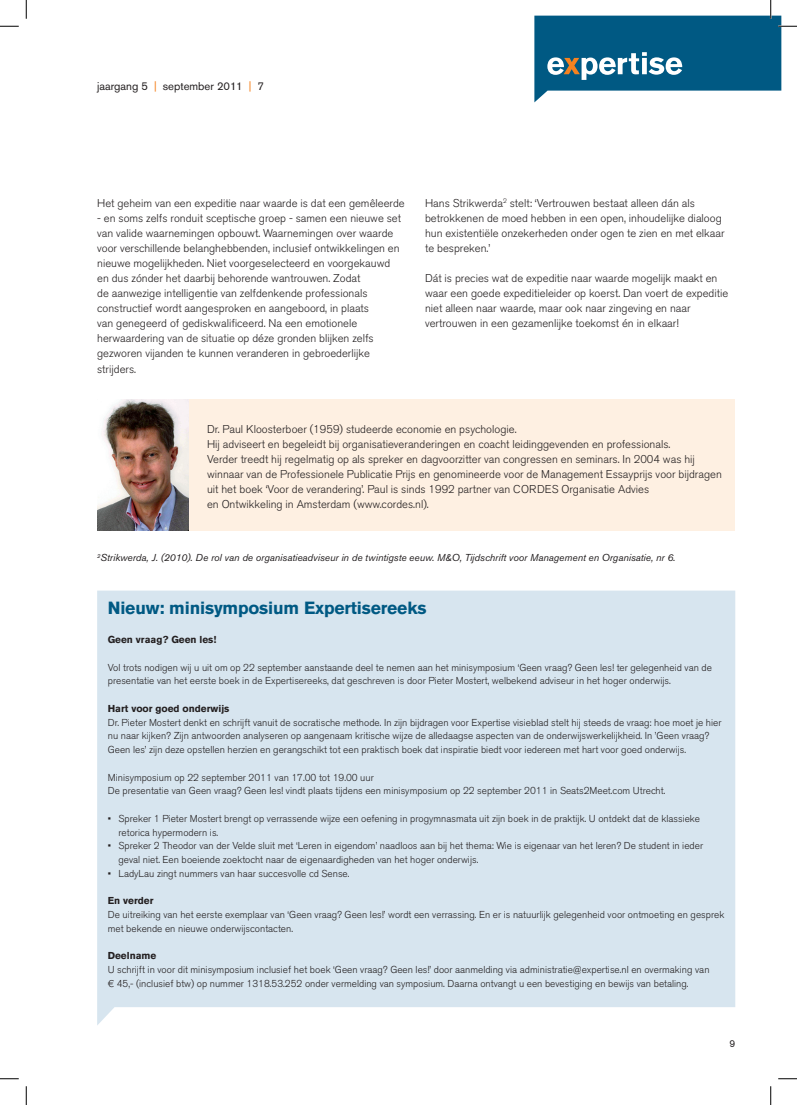
<style>
.page{position:relative;width:797px;height:1105px;background:#fff}
.page>*{position:absolute;margin:0;border:0;box-sizing:border-box;transform-origin:0 0}
.t1{font:700 17.5px "Akzidenz Grotesk BQ";letter-spacing:-.01em;color:#005983}
.t2{font:300 11.25px/15.1px "Akzidenz Grotesk BQ";color:#231f20}
.t3{font:11.25px "Akzidenz Grotesk BQ";color:#231f20}
.t4{font:300 10px/13.8px "Akzidenz Grotesk BQ";color:#231f20}
.t5{font:italic 10px "Akzidenz Grotesk BQ";color:#231f20}
.t6{font:700 10px "Akzidenz Grotesk BQ";color:#231f20}
.t7{font:10px "Akzidenz Grotesk BQ";color:#231f20}
.s1{color:#f58220}
</style>
<div class="page">
<img style="left:97px;top:399px;width:92px;height:131px">
<div style="left:189px;top:399px;width:546px;height:131px;background:#fef0e2"></div>
<div style="left:97px;top:591px;width:638px;height:434px;background:#d7e5ef"></div>
<svg style="left:0;top:25px;width:19px;height:2px"></svg>
<svg style="left:0;top:1078px;width:19px;height:1px"></svg>
<svg style="left:778px;top:1078px;width:19px;height:1px"></svg>
<svg style="left:25px;top:0;width:2px;height:19px"></svg>
<svg style="left:25px;top:1086px;width:2px;height:19px"></svg>
<svg style="left:534px;top:0;width:263px;height:102px"></svg>
<svg style="left:770px;top:1086px;width:1px;height:19px"></svg>
<p class="t3" style="left:97px;top:79px;width:168px">jaargang 5 <span class="s1">|</span> september 2011 <span class="s1">|</span> 7</p>
<p class="t2" style="left:97px;top:196px;width:309px">Het geheim van een expeditie naar waarde is dat een gemêleerde</p>
<p class="t2" style="left:97px;top:211px;width:305px">- en soms zelfs ronduit sceptische groep - samen een nieuwe set van valide waarnemingen opbouwt. Waarnemingen over waarde voor verschillende belanghebbenden, inclusief ontwikkelingen en nieuwe mogelijkheden. Niet voorgeselecteerd en voorgekauwd en dus zónder het daarbij behorende wantrouwen. Zodat<br>de aanwezige intelligentie van zelfdenkende professionals constructief wordt aangesproken en aangeboord, in plaats<br>van genegeerd of gediskwalificeerd. Na een emotionele herwaardering van de situatie op déze gronden blijken zelfs gezworen vijanden te kunnen veranderen in gebroederlijke strijders.</p>
<p class="t2" style="left:425px;top:196px;width:301px">Hans Strikwerda<sup>2</sup> stelt: ‘Vertrouwen bestaat alleen dán als betrokkenen de moed hebben in een open, inhoudelijke dialoog hun existentiële onzekerheden onder ogen te zien en met elkaar te bespreken.’</p>
<p class="t2" style="left:425px;top:271px;width:305px">Dát is precies wat de expeditie naar waarde mogelijk maakt en waar een goede expeditieleider op koerst. Dan voert de expeditie niet alleen naar waarde, maar ook naar zingeving en naar vertrouwen in een gezamenlijke toekomst én in elkaar!</p>
<p class="t2" style="left:207px;top:421px;width:516px">Dr. Paul Kloosterboer (1959) studeerde economie en psychologie.<br>Hij adviseert en begeleidt bij organisatieveranderingen en coacht leidinggevenden en professionals.<br>Verder treedt hij regelmatig op als spreker en dagvoorzitter van congressen en seminars. In 2004 was hij winnaar van de Professionele Publicatie Prijs en genomineerde voor de Management Essayprijs voor bijdragen uit het boek ‘Voor de verandering’. Paul is sinds 1992 partner van CORDES Organisatie Advies<br>en Ontwikkeling in Amsterdam (www.cordes.nl).</p>
<p class="t5" style="left:97px;top:552px;width:580px"><sup>2</sup>Strikwerda, J. (2010). De rol van de organisatieadviseur in de twintigste eeuw. M&amp;O, Tijdschrift voor Management en Organisatie, nr 6.</p>
<h1 class="t1" style="left:108px;top:598px;width:320px">Nieuw: minisymposium Expertisereeks</h1>
<p class="t6" style="left:108px;top:634px;width:110px">Geen vraag? Geen les!</p>
<p class="t4" style="left:108px;top:660px;width:605px">Vol trots nodigen wij u uit om op 22 september aanstaande deel te nemen aan het minisymposium ‘Geen vraag? Geen les! ter gelegenheid van de presentatie van het eerste boek in de Expertisereeks, dat geschreven is door Pieter Mostert, welbekend adviseur in het hoger onderwijs.</p>
<p class="t6" style="left:108px;top:703px;width:123px">Hart voor goed onderwijs</p>
<p class="t4" style="left:108px;top:715px;width:615px">Dr. Pieter Mostert denkt en schrijft vanuit de socratische methode. In zijn bijdragen voor Expertise visieblad stelt hij steeds de vraag: hoe moet je hier nu naar kijken? Zijn antwoorden analyseren op aangenaam kritische wijze de alledaagse aspecten van de onderwijswerkelijkheid. In ’Geen vraag?<br>Geen les’ zijn deze opstellen herzien en gerangschikt tot een praktisch boek dat inspiratie biedt voor iedereen met hart voor goed onderwijs.</p>
<p class="t4" style="left:108px;top:770px;width:559px">Minisymposium op 22 september 2011 van 17.00 tot 19.00 uur<br>De presentatie van Geen vraag? Geen les! vindt plaats tijdens een minisymposium op 22 september 2011 in Seats2Meet.com Utrecht.</p>
<p class="t4" style="left:118px;top:812px;width:583px;text-indent:-11px">• Spreker 1 Pieter Mostert brengt op verrassende wijze een oefening in progymnasmata uit zijn boek in de praktijk. U ontdekt dat de klassieke retorica hypermodern is.</p>
<p class="t4" style="left:118px;top:839px;width:586px;text-indent:-11px">• Spreker 2 Theodor van der Velde sluit met ‘Leren in eigendom’ naadloos aan bij het thema: Wie is eigenaar van het leren? De student in ieder geval niet. Een boeiende zoektocht naar de eigenaardigheden van het hoger onderwijs.</p>
<p class="t4" style="left:108px;top:867px;width:243px">• LadyLau zingt nummers van haar succesvolle cd Sense.</p>
<p class="t6" style="left:108px;top:895px;width:47px">En verder</p>
<p class="t4" style="left:108px;top:908px;width:618px">De uitreiking van het eerste exemplaar van ‘Geen vraag? Geen les!’ wordt een verrassing. En er is natuurlijk gelegenheid voor ontmoeting en gesprek met bekende en nieuwe onderwijscontacten.</p>
<p class="t6" style="left:108px;top:950px;width:50px">Deelname</p>
<p class="t4" style="left:108px;top:963px;width:603px">U schrijft in voor dit minisymposium inclusief het boek ‘Geen vraag? Geen les!’ door aanmelding via administratie@expertise.nl en overmaking van € 45,- (inclusief btw) op nummer 1318.53.252 onder vermelding van symposium. Daarna ontvangt u een bevestiging en bewijs van betaling.</p>
<p class="t7" style="left:729px;top:1037px;width:7px">9</p>
</div>
